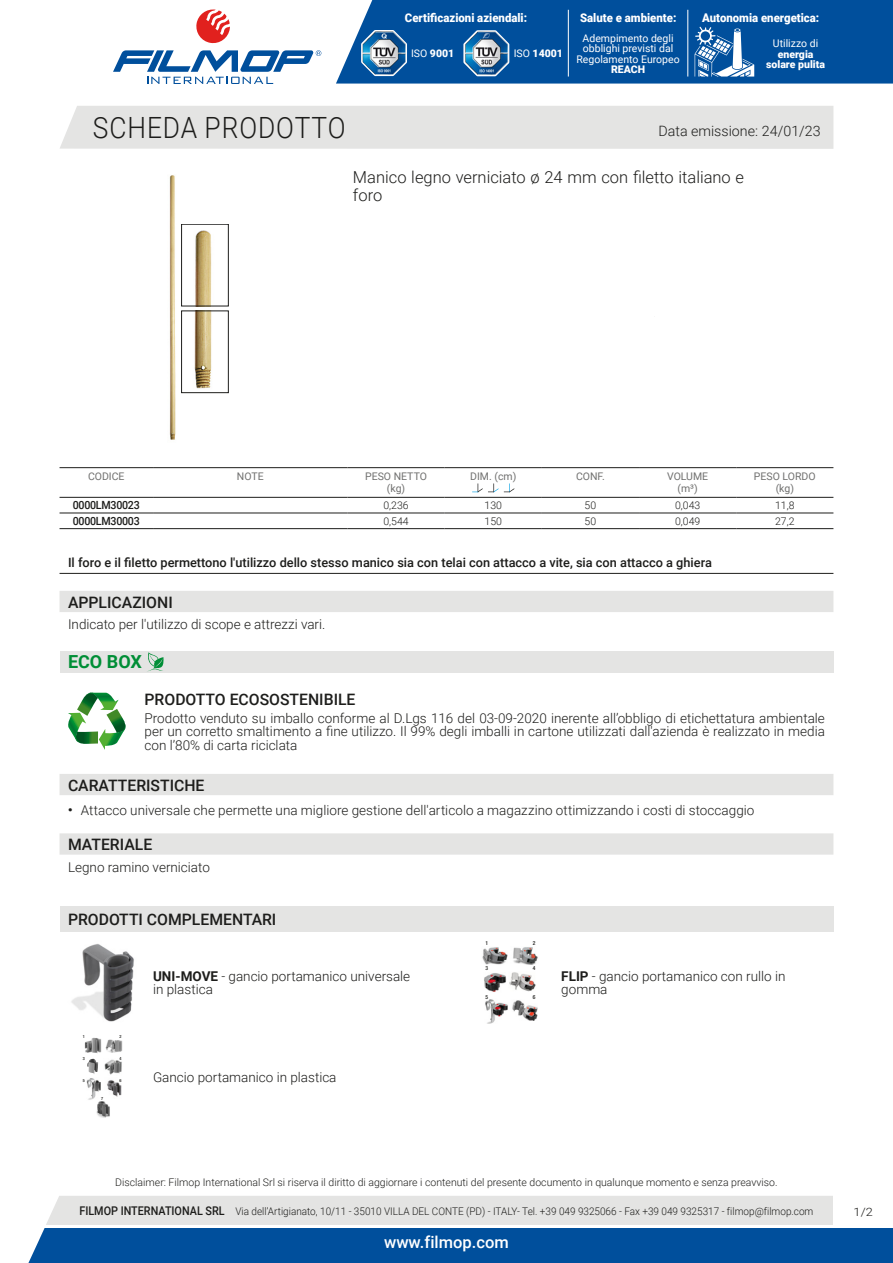
<style>
.page{position:relative;width:893px;height:1263px;background:#fff}
.page>*{position:absolute;margin:0;border:0;box-sizing:border-box;transform-origin:0 0}
.t1{font:300 29.25px "Roboto";letter-spacing:.035em;color:#1d1d1b;scale:.9 1}
.t2{font:700 18px "Roboto";color:#008e36}
.t3{font:300 16.5px/18px "Roboto";color:#1d1d1b}
.t4{font:500 16.5px "Roboto";color:#fff}
.t5{font:500 15.75px "Roboto";color:#1d1d1b}
.t6{font:300 14.25px "Roboto";color:#1d1d1b}
.t7{font:300 13.5px/13.5px "Roboto";color:#1d1d1b}
.t8{font:500 12.75px "Roboto";color:#1d1d1b}
.t9{font:900 12px "Roboto";color:#fff;scale:.95 1}
.t10{font:300 11.55px "Roboto";color:#1d1d1b;scale:1.11 1}
.t11{font:500 11.25px "Roboto";letter-spacing:-.025em;color:#1d1d1b;scale:.95 1}
.t12{font:300 10.5px "Roboto";color:#1d1d1b}
.t13{font:300 10.5px "Roboto";color:#1d1d1b;scale:.95 1}
.t14{font:10.5px/10.5px "Roboto";color:#fff;text-align:center}
.t15{font:10.5px/12px "Roboto";color:#70706f;text-align:center}
.t16{font:900 10.5px/10.5px "Roboto";color:#fff;text-align:center}
.t17{font:500 condensed 5.55px "Helvetica Neue LT Std";color:#1d1d1b}
.t18{font:500 condensed 4.2px "Helvetica Neue LT Std";color:#1d1d1b}
.s1{font-weight:400}
.s2{font-weight:700}
.s3{font-weight:500;font-size:12px}
</style>
<div class="page">
<svg style="left:28px;top:1196px;width:865px;height:67px;background:#6793bc"></svg>
<div style="left:60px;top:106px;width:773px;height:43px;background:#e4e4e3"></div>
<svg style="left:196px;top:10px;width:34px;height:34px"></svg>
<svg style="left:113px;top:50px;width:208px;height:34px"></svg>
<div style="left:336px;top:0;width:557px;height:84px;background:#004f9c"></div>
<svg style="left:462px;top:28px;width:49px;height:50px"></svg>
<img style="left:465px;top:32px;width:43px;height:43px">
<svg style="left:360px;top:28px;width:48px;height:49px"></svg>
<img style="left:362px;top:31px;width:44px;height:44px">
<hr style="left:568px;top:10px;width:1px;height:67px;background:#fff">
<hr style="left:688px;top:10px;width:1px;height:67px;background:#fff">
<svg style="left:695px;top:27px;width:59px;height:50px"></svg>
<img style="left:169px;top:175px;width:7px;height:265px">
<img style="left:194px;top:313px;width:18px;height:76px">
<div style="left:181px;top:311px;width:47px;height:82px;border:1px solid #1d1d1b"></div>
<img style="left:195px;top:230px;width:17px;height:74px">
<div style="left:181px;top:224px;width:47px;height:82px;border:1px solid #1d1d1b"></div>
<hr style="left:60px;top:467px;width:93px;height:1px;background:#1d1d1b">
<hr style="left:60px;top:497px;width:93px;height:1px;background:#1d1d1b">
<hr style="left:153px;top:467px;width:194px;height:1px;background:#1d1d1b">
<hr style="left:153px;top:497px;width:194px;height:1px;background:#1d1d1b">
<hr style="left:347px;top:467px;width:98px;height:1px;background:#1d1d1b">
<hr style="left:347px;top:497px;width:98px;height:1px;background:#1d1d1b">
<hr style="left:445px;top:467px;width:97px;height:1px;background:#1d1d1b">
<hr style="left:445px;top:497px;width:97px;height:1px;background:#1d1d1b">
<hr style="left:542px;top:467px;width:97px;height:1px;background:#1d1d1b">
<hr style="left:542px;top:497px;width:97px;height:1px;background:#1d1d1b">
<hr style="left:639px;top:467px;width:97px;height:1px;background:#1d1d1b">
<hr style="left:639px;top:497px;width:97px;height:1px;background:#1d1d1b">
<hr style="left:736px;top:467px;width:97px;height:1px;background:#1d1d1b">
<hr style="left:736px;top:497px;width:97px;height:1px;background:#1d1d1b">
<hr style="left:60px;top:513px;width:93px;height:1px;background:#1d1d1b">
<hr style="left:60px;top:528px;width:93px;height:1px;background:#1d1d1b">
<hr style="left:153px;top:513px;width:194px;height:1px;background:#1d1d1b">
<hr style="left:153px;top:528px;width:194px;height:1px;background:#1d1d1b">
<hr style="left:347px;top:513px;width:98px;height:1px;background:#1d1d1b">
<hr style="left:347px;top:528px;width:98px;height:1px;background:#1d1d1b">
<hr style="left:445px;top:513px;width:97px;height:1px;background:#1d1d1b">
<hr style="left:445px;top:528px;width:97px;height:1px;background:#1d1d1b">
<hr style="left:542px;top:513px;width:97px;height:1px;background:#1d1d1b">
<hr style="left:542px;top:528px;width:97px;height:1px;background:#1d1d1b">
<hr style="left:639px;top:513px;width:97px;height:1px;background:#1d1d1b">
<hr style="left:639px;top:528px;width:97px;height:1px;background:#1d1d1b">
<hr style="left:736px;top:513px;width:97px;height:1px;background:#1d1d1b">
<hr style="left:736px;top:528px;width:97px;height:1px;background:#1d1d1b">
<svg style="left:472px;top:483px;width:42px;height:10px"></svg>
<hr style="left:60px;top:573px;width:773px;height:1px;background:#1d1d1b">
<div style="left:60px;top:591px;width:773px;height:21px;background:#e4e4e3"></div>
<div style="left:60px;top:651px;width:773px;height:21px;background:#e4e4e3"></div>
<svg style="left:148px;top:652px;width:16px;height:19px"></svg>
<svg style="left:68px;top:692px;width:58px;height:58px"></svg>
<div style="left:60px;top:774px;width:773px;height:21px;background:#e4e4e3"></div>
<div style="left:60px;top:833px;width:773px;height:22px;background:#e4e4e3"></div>
<div style="left:60px;top:906px;width:773px;height:26px;background:#e4e4e3"></div>
<img style="left:71px;top:944px;width:63px;height:78px">
<img style="left:482px;top:947px;width:26px;height:18px">
<img style="left:513px;top:947px;width:25px;height:18px">
<img style="left:512px;top:1000px;width:26px;height:21px">
<img style="left:484px;top:973px;width:22px;height:19px">
<img style="left:509px;top:972px;width:27px;height:19px">
<img style="left:485px;top:999px;width:23px;height:25px">
<img style="left:84px;top:1038px;width:17px;height:15px">
<img style="left:87px;top:1059px;width:11px;height:15px">
<img style="left:105px;top:1039px;width:17px;height:13px">
<img style="left:86px;top:1078px;width:15px;height:22px">
<img style="left:96px;top:1101px;width:14px;height:17px">
<img style="left:104px;top:1059px;width:18px;height:38px">
<hr style="left:45px;top:1225px;width:848px;height:2px;background:#fff">
<div style="left:833px;top:1196px;width:60px;height:31px;background:#fff"></div>
<p class="t9" style="left:405px;top:9px;width:130px">Certificazioni aziendali:</p>
<p class="t16" style="left:411px;top:48px;width:45px"><span class="s1">ISO</span> 9001</p>
<p class="t16" style="left:514px;top:48px;width:51px"><span class="s1">ISO</span> 14001</p>
<p class="t9" style="left:580px;top:9px;width:103px">Salute e ambiente:</p>
<p class="t14" style="left:576px;top:32px;width:105px">Adempimento degli obblighi previsti dal<br>Regolamento Europeo</p>
<p class="t16" style="left:611px;top:64px;width:36px">REACH</p>
<p class="t9" style="left:702px;top:9px;width:125px">Autonomia energetica:</p>
<p class="t14" style="left:773px;top:38px;width:47px">Utilizzo di</p>
<p class="t16" style="left:766px;top:48px;width:60px">energia solare pulita</p>
<h1 class="t1" style="left:93px;top:107px;width:282px">SCHEDA PRODOTTO</h1>
<p class="t6" style="left:658px;top:121px;width:164px">Data emissione: 24/01/23</p>
<p class="t3" style="left:353px;top:167px;width:393px">Manico legno verniciato ø 24 mm con filetto italiano e foro</p>
<p class="t15" style="left:88px;top:470px;width:38px">CODICE</p>
<p class="t15" style="left:237px;top:470px;width:28px">NOTE</p>
<p class="t15" style="left:365px;top:470px;width:63px">PESO NETTO (kg)</p>
<p class="t15" style="left:470px;top:470px;width:48px">DIM. (cm)</p>
<p class="t15" style="left:576px;top:470px;width:30px">CONF.</p>
<p class="t15" style="left:667px;top:470px;width:43px">VOLUME (m³)</p>
<p class="t15" style="left:754px;top:470px;width:63px">PESO LORDO (kg)</p>
<p class="t11" style="left:73px;top:497px;width:72px">0000LM30023</p>
<p class="t12" style="left:383px;top:498px;width:27px">0,236</p>
<p class="t12" style="left:485px;top:498px;width:19px">130</p>
<p class="t12" style="left:585px;top:498px;width:13px">50</p>
<p class="t12" style="left:675px;top:498px;width:27px">0,043</p>
<p class="t12" style="left:775px;top:498px;width:21px">11,8</p>
<p class="t11" style="left:73px;top:513px;width:72px">0000LM30003</p>
<p class="t12" style="left:383px;top:513px;width:27px">0,544</p>
<p class="t12" style="left:485px;top:513px;width:19px">150</p>
<p class="t12" style="left:585px;top:513px;width:13px">50</p>
<p class="t12" style="left:675px;top:513px;width:27px">0,049</p>
<p class="t12" style="left:775px;top:513px;width:21px">27,2</p>
<p class="t8" style="left:68px;top:554px;width:645px">Il foro e il filetto permettono l'utilizzo dello stesso manico sia con telai con attacco a vite, sia con attacco a ghiera</p>
<p class="t5" style="left:68px;top:591px;width:106px">APPLICAZIONI</p>
<p class="t7" style="left:68px;top:617px;width:259px">Indicato per l'utilizzo di scope e attrezzi vari.</p>
<h2 class="t2" style="left:68px;top:649px;width:75px">ECO BOX</h2>
<p class="t5" style="left:145px;top:688px;width:212px">PRODOTTO ECOSOSTENIBILE</p>
<p class="t7" style="left:145px;top:710px;width:682px;text-align:justify">Prodotto venduto su imballo conforme al D.Lgs 116 del 03-09-2020 inerente all’obbligo di etichettatura ambientale per un corretto smaltimento a fine utilizzo. Il 99% degli imballi in cartone utilizzati dall'azienda è realizzato in media con l’80% di carta riciclata</p>
<p class="t5" style="left:68px;top:774px;width:138px">CARATTERISTICHE</p>
<p class="t7" style="left:68px;top:803px;width:688px"><sup>•</sup> Attacco universale che permette una migliore gestione dell'articolo a magazzino ottimizzando i costi di stoccaggio</p>
<p class="t5" style="left:68px;top:834px;width:86px">MATERIALE</p>
<p class="t7" style="left:68px;top:860px;width:143px">Legno ramino verniciato</p>
<p class="t5" style="left:68px;top:908px;width:210px">PRODOTTI COMPLEMENTARI</p>
<p class="t18" style="left:83px;top:1034px;width:4px">1</p>
<p class="t18" style="left:83px;top:1055px;width:4px">3</p>
<p class="t18" style="left:83px;top:1078px;width:4px">5</p>
<p class="t18" style="left:101px;top:1096px;width:4px">7</p>
<p class="t18" style="left:119px;top:1034px;width:4px">2</p>
<p class="t18" style="left:119px;top:1055px;width:4px">4</p>
<p class="t18" style="left:119px;top:1078px;width:4px">6</p>
<p class="t7" style="left:153px;top:969px;width:259px"><span class="s2">UNI-MOVE</span> - gancio portamanico universale in plastica</p>
<p class="t7" style="left:153px;top:1069px;width:185px">Gancio portamanico in plastica</p>
<p class="t17" style="left:485px;top:940px;width:4px">1</p>
<p class="t17" style="left:485px;top:965px;width:4px">3</p>
<p class="t17" style="left:485px;top:994px;width:4px">5</p>
<p class="t17" style="left:533px;top:940px;width:4px">2</p>
<p class="t17" style="left:533px;top:965px;width:4px">4</p>
<p class="t17" style="left:533px;top:994px;width:4px">6</p>
<p class="t7" style="left:561px;top:969px;width:226px"><span class="s2">FLIP</span> - gancio portamanico con rullo in gomma</p>
<p class="t12" style="left:115px;top:1175px;width:664px">Disclaimer: Filmop International Srl si riserva il diritto di aggiornare i contenuti del presente documento in qualunque momento e senza preavviso.</p>
<p class="t13" style="left:79px;top:1204px;width:774px"><span class="s3">FILMOP INTERNATIONAL SRL</span> Via dell’Artigianato, 10/11 - 35010 VILLA DEL CONTE (PD) - ITALY- Tel. +39 049 9325066 - Fax +39 049 9325317 - filmop@filmop.com</p>
<p class="t4" style="left:384px;top:1230px;width:126px">www.filmop.com</p>
<p class="t10" style="left:854px;top:1204px;width:19px">1/2</p>
</div>
